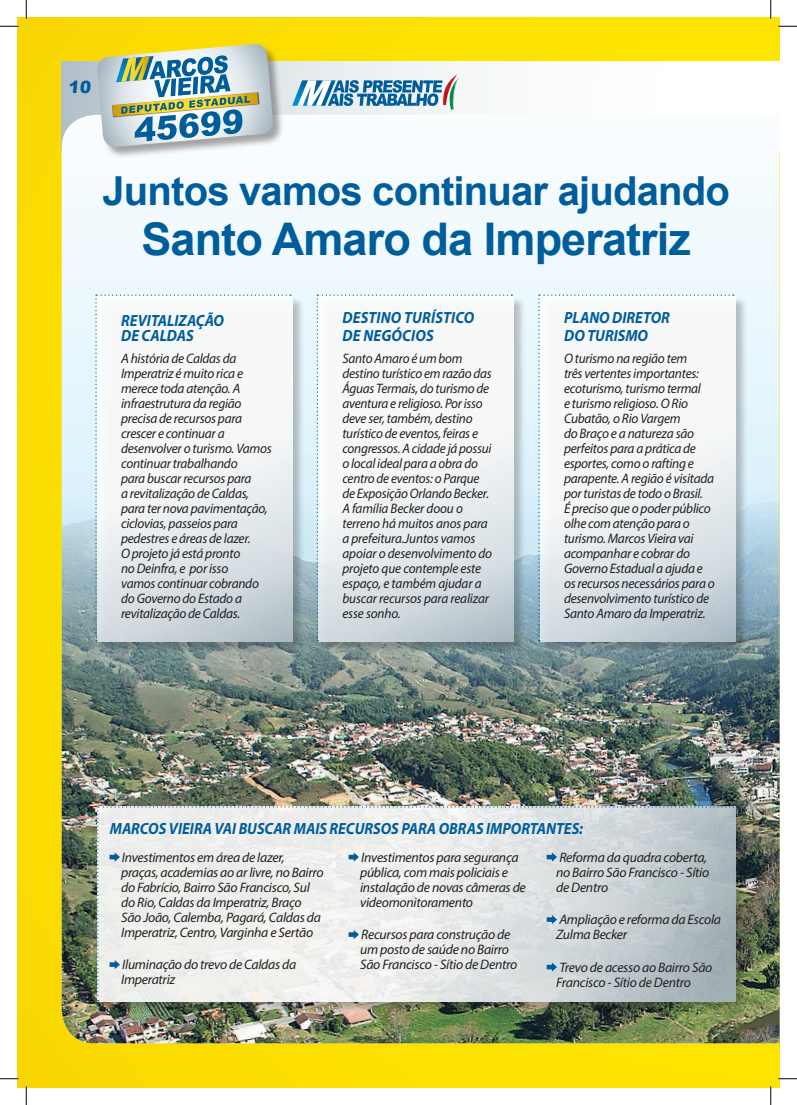
<style>
.page{position:relative;width:797px;height:1105px;background:#fff}
.page>*{position:absolute;margin:0;border:0;box-sizing:border-box;transform-origin:0 0}
.t1{font:700 45px "Arial";letter-spacing:-.02em;color:#005d9c}
.t2{font:700 40px "Arial";letter-spacing:-.02em;color:#005d9c}
.t3{font:900 16.88px "Arial";color:#005d9c}
.t4{font:italic 700 16.25px/17.5px "Myriad Pro";color:#005d9c;scale:.92 1}
.t5{font:italic 13.75px/15px "Myriad Pro";letter-spacing:-.02em;color:#231f20}
.t6{font:italic 13.75px/15px "Myriad Pro";letter-spacing:-.02em;color:#231f20;scale:.96 1}
</style>
<div class="page">
<div style="left:17px;top:17px;width:762px;height:1070px;background:#fbdd01"></div>
<svg style="left:62px;top:62px;width:717px;height:53px;background:#f3f6f7"></svg>
<svg style="left:292px;top:73px;width:167px;height:38px;background:#9dbed3"></svg>
<div style="left:62px;top:115px;width:717px;height:256px;background:#f2fafd"></div>
<img style="left:62px;top:371px;width:717px;height:672px">
<div style="left:98px;top:45px;width:187px;height:114px;background:#231f20;opacity:.4"></div>
<svg style="left:96px;top:44px;width:178px;height:104px;background:#acbeb2"></svg>
<div style="left:540px;top:297px;width:207px;height:356px;background:#231f20;opacity:.27"></div>
<svg style="left:538px;top:294px;width:196px;height:347px;background:#e9edf0"></svg>
<div style="left:319px;top:297px;width:207px;height:356px;background:#231f20;opacity:.27"></div>
<div style="left:97px;top:297px;width:207px;height:356px;background:#231f20;opacity:.27"></div>
<svg style="left:317px;top:294px;width:195px;height:347px;background:#e9edf0"></svg>
<svg style="left:95px;top:294px;width:196px;height:347px;background:#e9edef"></svg>
<div style="left:97px;top:807px;width:650px;height:206px;background:#231f20;opacity:.27"></div>
<svg style="left:97px;top:806px;width:649px;height:195px;background:#dce0e0"></svg>
<svg style="left:0;top:25px;width:19px;height:2px"></svg>
<svg style="left:778px;top:25px;width:19px;height:2px"></svg>
<svg style="left:0;top:1078px;width:19px;height:1px"></svg>
<svg style="left:778px;top:1078px;width:19px;height:1px"></svg>
<svg style="left:25px;top:0;width:2px;height:19px"></svg>
<svg style="left:25px;top:1086px;width:2px;height:19px"></svg>
<svg style="left:770px;top:0;width:1px;height:19px"></svg>
<svg style="left:770px;top:1086px;width:1px;height:19px"></svg>
<p class="t3" style="left:68px;top:74px;width:26px">10</p>
<h2 class="t2" style="left:102px;top:165px;width:629px">Juntos vamos continuar ajudando</h2>
<h1 class="t1" style="left:141px;top:210px;width:551px">Santo Amaro da Imperatriz</h1>
<p class="t4" style="left:121px;top:313px;width:113px;line-height:15px">REVITALIZAÇÃO<br>DE CALDAS</p>
<p class="t5" style="left:121px;top:351px;width:152px">A história de Caldas da<br>Imperatriz é muito rica e merece toda atenção. A infraestrutura da região precisa de recursos para crescer e continuar a desenvolver o turismo. Vamos continuar trabalhando<br>para buscar recursos para<br>a revitalização de Caldas, para ter nova pavimentação, ciclovias, passeios para pedestres e áreas de lazer.<br>O projeto já está pronto<br>no Deinfra, e por isso<br>vamos continuar cobrando do Governo do Estado a revitalização de Caldas.</p>
<p class="t4" style="left:342px;top:309px;width:145px">DESTINO TURÍSTICO<br>DE NEGÓCIOS</p>
<p class="t6" style="left:342px;top:351px;width:157px">Santo Amaro é um bom destino turístico em razão das<br>Águas Termais, do turismo de aventura e religioso. Por isso deve ser, também, destino turístico de eventos, feiras e congressos. A cidade já possui o local ideal para a obra do centro de eventos: o Parque de Exposição Orlando Becker.<br>A família Becker doou o terreno há muitos anos para a prefeitura.Juntos vamos apoiar o desenvolvimento do projeto que contemple este espaço, e também ajudar a buscar recursos para realizar esse sonho.</p>
<p class="t4" style="left:564px;top:309px;width:116px">PLANO DIRETOR<br>DO TURISMO</p>
<p class="t5" style="left:564px;top:351px;width:152px">O turismo na região tem<br>três vertentes importantes: ecoturismo, turismo termal<br>e turismo religioso. O Rio<br>Cubatão, o Rio Vargem<br>do Braço e a natureza são perfeitos para a prática de esportes, como o rafting e parapente. A região é visitada por turistas de todo o Brasil.<br>É preciso que o poder público olhe com atenção para o turismo. Marcos Vieira vai acompanhar e cobrar do<br>Governo Estadual a ajuda e os recursos necessários para o desenvolvimento turístico de<br>Santo Amaro da Imperatriz.</p>
<p class="t4" style="left:110px;top:819px;width:516px">MARCOS VIEIRA VAI BUSCAR MAIS RECURSOS PARA OBRAS IMPORTANTES:</p>
<p class="t5" style="left:121px;top:849px;width:204px">Investimentos em área de lazer, praças, academias ao ar livre, no Bairro do Fabrício, Bairro São Francisco, Sul do Rio, Caldas da Imperatriz, Braço São João, Calemba, Pagará, Caldas da Imperatriz, Centro, Varginha e Sertão</p>
<p class="t5" style="left:121px;top:957px;width:177px">Iluminação do trevo de Caldas da<br>Imperatriz</p>
<p class="t5" style="left:360px;top:849px;width:167px">Investimentos para segurança pública, com mais policiais e instalação de novas câmeras de videomonitoramento</p>
<p class="t5" style="left:360px;top:927px;width:159px">Recursos para construção de um posto de saúde no Bairro<br>São Francisco - Sítio de Dentro</p>
<p class="t5" style="left:556px;top:849px;width:155px">Reforma da quadra coberta, no Bairro São Francisco - Sítio de Dentro</p>
<p class="t5" style="left:556px;top:912px;width:166px">Ampliação e reforma da Escola<br>Zulma Becker</p>
<p class="t5" style="left:556px;top:959px;width:158px">Trevo de acesso ao Bairro São<br>Francisco - Sítio de Dentro</p>
</div>
